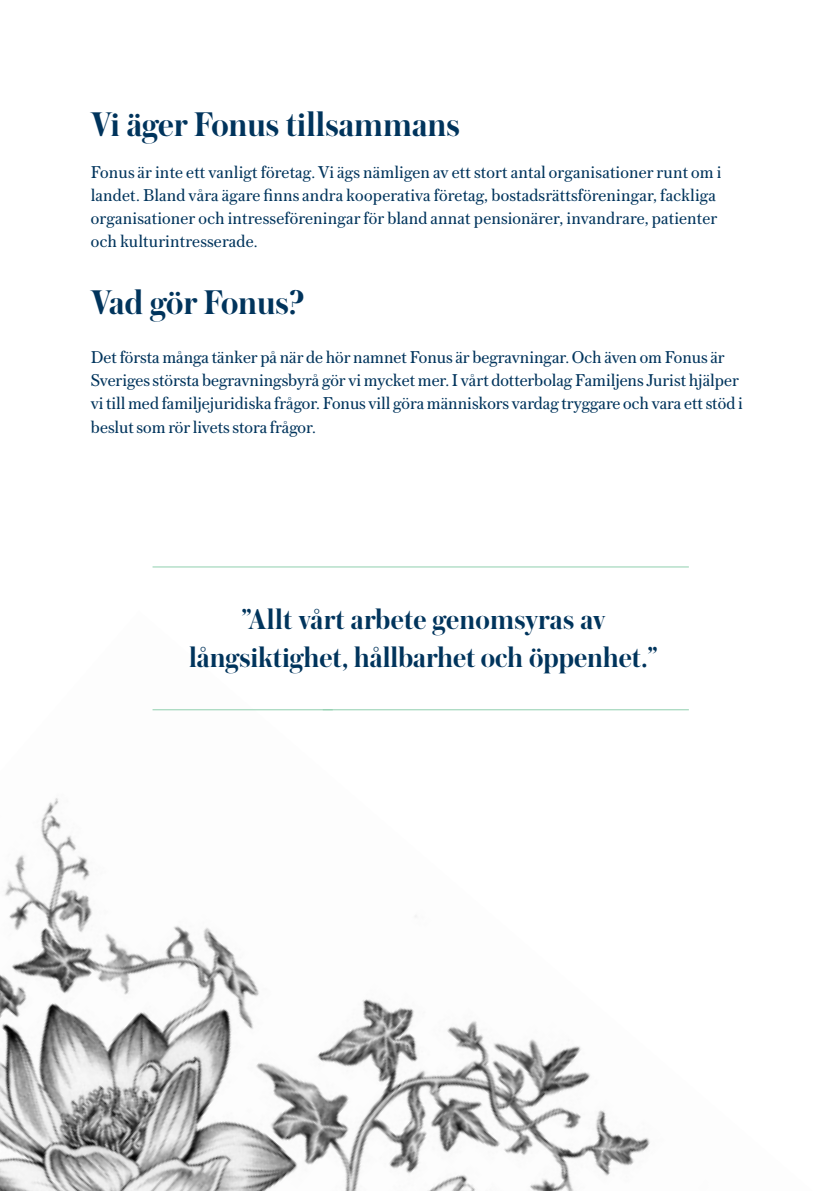
<style>
.page{position:relative;width:840px;height:1191px;background:#fff}
.page>*{position:absolute;margin:0;border:0;box-sizing:border-box;transform-origin:0 0}
.t1{font:600 36px "Austin";letter-spacing:-.005em;color:#00345c}
.t2{font:600 30px/38px "Austin";color:#00345c;text-align:center}
.t3{font:18px/23.2px "Austin Text";letter-spacing:.005em;color:#00345c}
</style>
<div class="page">
<img style="left:0;top:709px;width:689px;height:482px">
<hr style="left:322px;top:709px;width:366px;height:1px;background:#8fcfae">
<hr style="left:152px;top:566px;width:536px;height:1px;background:#8fcfae">
<hr style="left:152px;top:709px;width:180px;height:1px;background:#8fcfae">
<h1 class="t1" style="left:91px;top:99px;width:370px">Vi äger Fonus tillsammans</h1>
<p class="t3" style="left:91px;top:160px;width:631px">Fonus är inte ett vanligt företag. Vi ägs nämligen av ett stort antal organisationer runt om i landet. Bland våra ägare finns andra kooperativa företag, bostadsrättsföreningar, fackliga organisationer och intresseföreningar för bland annat pensionärer, invandrare, patienter och kulturintresserade.</p>
<h1 class="t1" style="left:91px;top:277px;width:215px">Vad gör Fonus?</h1>
<p class="t3" style="left:91px;top:345px;width:653px">Det första många tänker på när de hör namnet Fonus är begravningar. Och även om Fonus är Sveriges största begravningsbyrå gör vi mycket mer. I vårt dotterbolag Familjens Jurist hjälper vi till med familjejuridiska frågor. Fonus vill göra människors vardag tryggare och vara ett stöd i beslut som rör livets stora frågor.</p>
<h2 class="t2" style="left:189px;top:599px;width:469px">”Allt vårt arbete genomsyras av långsiktighet, hållbarhet och öppenhet.”</h2>
</div>
